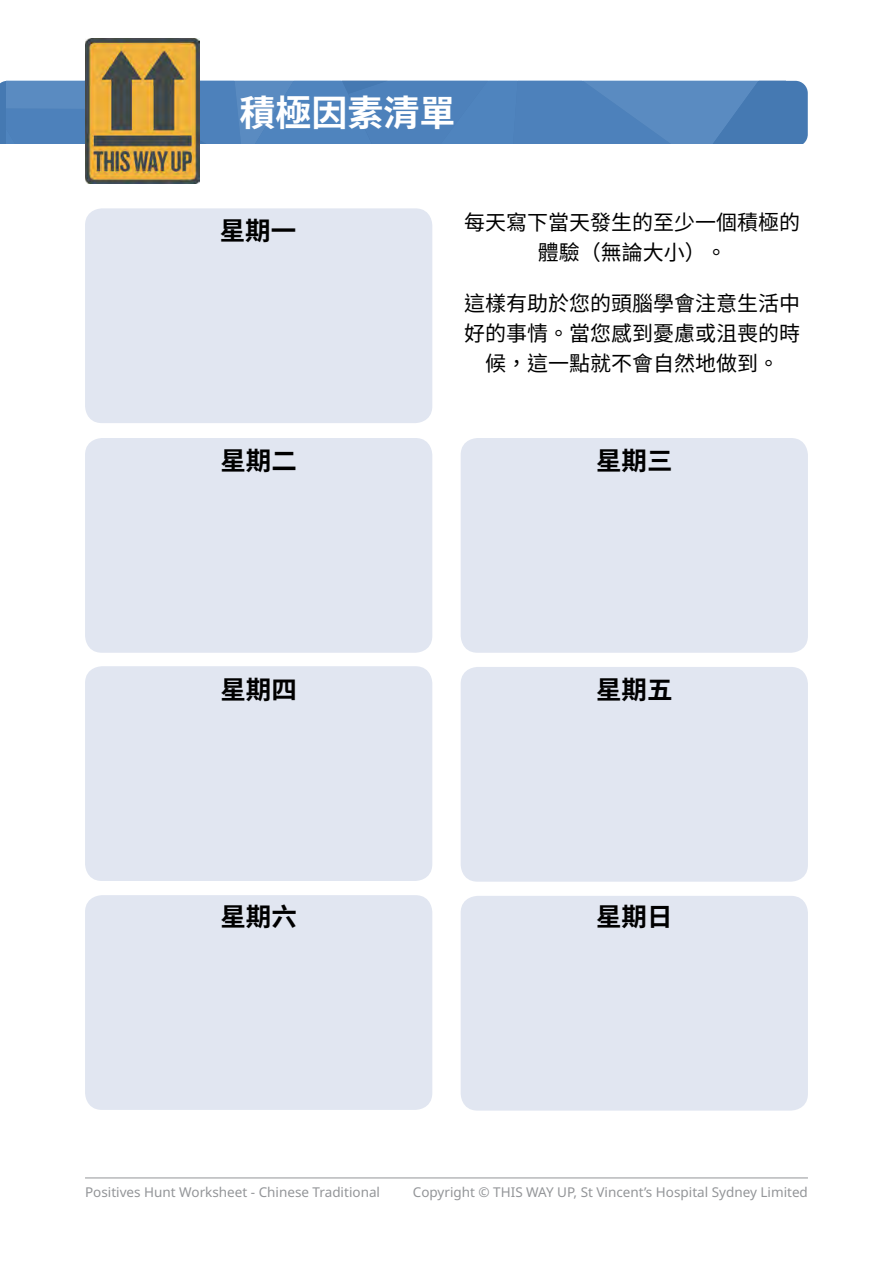
<style>
.page{position:relative;width:893px;height:1263px;background:#fff}
.page>*{position:absolute;margin:0;border:0;box-sizing:border-box;transform-origin:0 0}
.t1{font:700 36px "Noto Sans CJ Ktc";color:#fff}
.weekdays{font:700 25.5px "Noto Sans CJ Ktc";color:#000}
.body_centred{font:21px/30px "Noto Sans CJ Ktc";color:#000;text-align:center}
.t2{font:13.5px "Noto Sans";color:#939598}
</style>
<div class="page">
<div style="left:0;top:81px;width:808px;height:63px;background:#4579b2"></div>
<svg style="left:6px;top:81px;width:779px;height:63px;background:#5083bc"></svg>
<img style="left:85px;top:38px;width:115px;height:146px">
<hr style="left:85px;top:1177px;width:723px;height:1px;background:#939598">
<div style="left:85px;top:208px;width:347px;height:215px;background:#e1e6f1;border-radius:17px"></div>
<div style="left:85px;top:438px;width:347px;height:215px;background:#e1e6f1;border-radius:17px"></div>
<div style="left:85px;top:666px;width:347px;height:215px;background:#e1e6f1;border-radius:17px"></div>
<div style="left:85px;top:895px;width:347px;height:215px;background:#e1e6f1;border-radius:17px"></div>
<div style="left:461px;top:438px;width:347px;height:215px;background:#e1e6f1;border-radius:17px"></div>
<div style="left:461px;top:667px;width:347px;height:215px;background:#e1e6f1;border-radius:17px"></div>
<div style="left:461px;top:896px;width:347px;height:214px;background:#e1e6f1;border-radius:17px"></div>
<h1 class="t1" style="left:240px;top:92px;width:217px">積極因素清單</h1>
<p class="weekdays" style="left:220px;top:216px;width:78px">星期一</p>
<p class="weekdays" style="left:220px;top:447px;width:78px">星期二</p>
<p class="body_centred" style="left:464px;top:208px;width:337px">每天寫下當天發生的至少一個積極的體驗（無論大小）。</p>
<p class="body_centred" style="left:464px;top:289px;width:337px">這樣有助於您的頭腦學會注意生活中好的事情。當您感到憂慮或沮喪的時候，這一點就不會自然地做到。</p>
<p class="weekdays" style="left:596px;top:447px;width:78px">星期三</p>
<p class="weekdays" style="left:220px;top:675px;width:78px">星期四</p>
<p class="weekdays" style="left:220px;top:902px;width:78px">星期六</p>
<p class="weekdays" style="left:596px;top:675px;width:78px">星期五</p>
<p class="weekdays" style="left:596px;top:902px;width:78px">星期日</p>
<p class="t2" style="left:85px;top:1182px;width:296px">Positives Hunt Worksheet - Chinese Traditional</p>
<p class="t2" style="left:413px;top:1182px;width:397px">Copyright © THIS WAY UP, St Vincent’s Hospital Sydney Limited</p>
</div>
